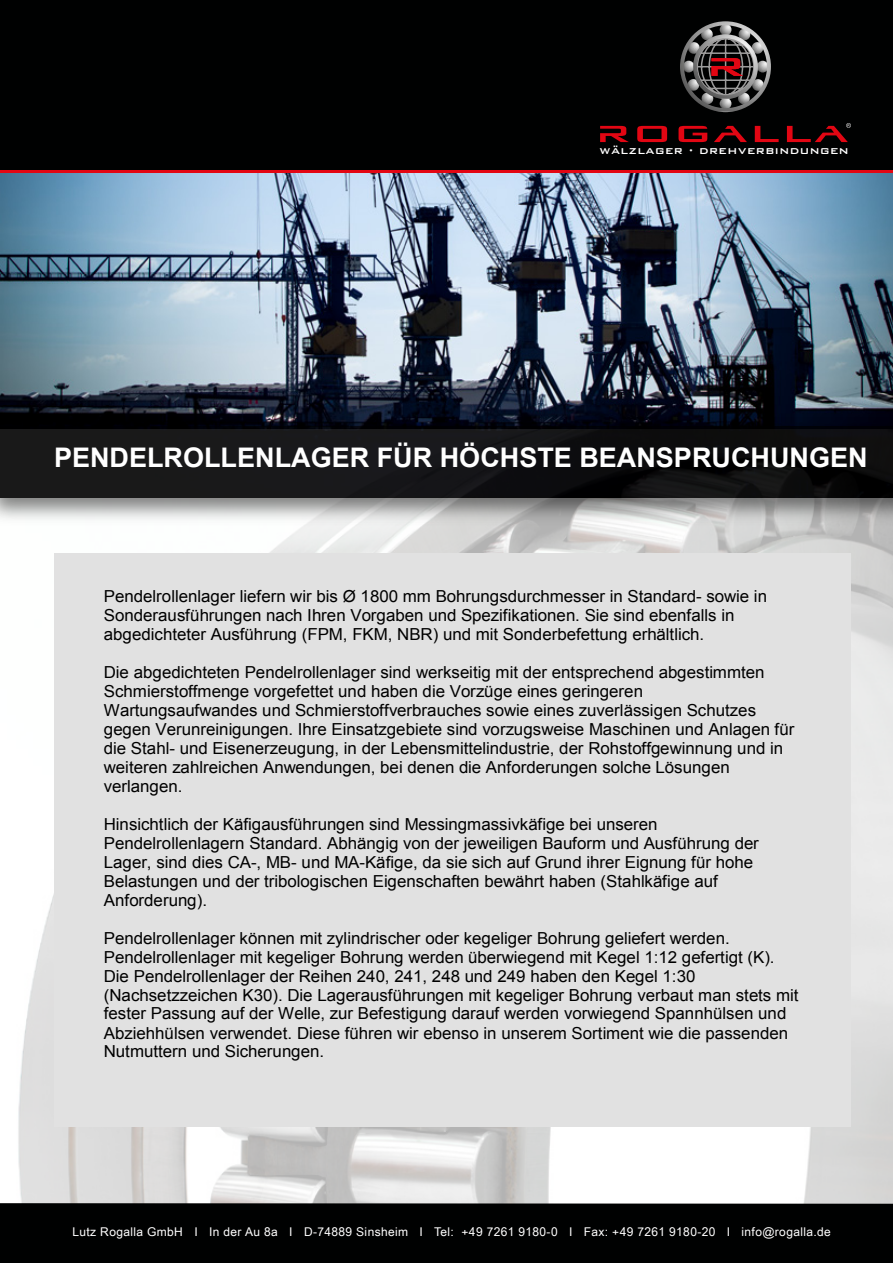
<style>
.page{position:relative;width:893px;height:1263px;background:#fff}
.page>*{position:absolute;margin:0;border:0;box-sizing:border-box;transform-origin:0 0}
.t1{font:700 27px "Arial";color:#fff}
.t2{font:16.5px/18.9px "Arial";color:#000}
.t3{font:500 13.8px "Bank Gothic BT";letter-spacing:.03em;color:#fff}
.t4{font:12px "Arial Narrow";letter-spacing:.025em;color:#fff;scale:1.22 1}
</style>
<div class="page">
<img style="left:0;top:173px;width:892px;height:239px">
<img style="left:18px;top:531px;width:874px;height:672px">
<div style="left:0;top:0;width:892px;height:172px;background:#000101"></div>
<hr style="left:0;top:171px;width:892px;height:2px;background:#e30613">
<img style="left:680px;top:21px;width:90px;height:91px">
<svg style="left:682px;top:24px;width:86px;height:85px"></svg>
<svg style="left:600px;top:126px;width:28px;height:16px"></svg>
<svg style="left:637px;top:126px;width:30px;height:16px"></svg>
<svg style="left:678px;top:126px;width:29px;height:16px"></svg>
<svg style="left:754px;top:126px;width:24px;height:16px"></svg>
<svg style="left:714px;top:126px;width:32px;height:16px"></svg>
<svg style="left:786px;top:123px;width:64px;height:19px"></svg>
<img style="left:0;top:412px;width:892px;height:119px">
<svg style="left:0;top:426px;width:892px;height:71px;background:#121213"></svg>
<div style="left:0;top:1203px;width:892px;height:60px;background:#000101"></div>
<div style="left:55px;top:553px;width:795px;height:574px;background:#e1e1e1"></div>
<p class="t3" style="left:599px;top:143px;width:251px">wälzlager · drehverbindungen</p>
<h1 class="t1" style="left:54px;top:439px;width:814px">PENDELROLLENLAGER FÜR HÖCHSTE BEANSPRUCHUNGEN</h1>
<p class="t2" style="left:104px;top:587px;width:664px">Pendelrollenlager liefern wir bis Ø 1800 mm Bohrungsdurchmesser in Standard- sowie in<br>Sonderausführungen nach Ihren Vorgaben und Spezifikationen. Sie sind ebenfalls in abgedichteter Ausführung (FPM, FKM, NBR) und mit Sonderbefettung erhältlich.</p>
<p class="t2" style="left:104px;top:663px;width:692px">Die abgedichteten Pendelrollenlager sind werkseitig mit der entsprechend abgestimmten Schmierstoffmenge vorgefettet und haben die Vorzüge eines geringeren Wartungsaufwandes und Schmierstoffverbrauches sowie eines zuverlässigen Schutzes gegen Verunreinigungen. Ihre Einsatzgebiete sind vorzugsweise Maschinen und Anlagen für die Stahl- und Eisenerzeugung, in der Lebensmittelindustrie, der Rohstoffgewinnung und in weiteren zahlreichen Anwendungen, bei denen die Anforderungen solche Lösungen verlangen.</p>
<p class="t2" style="left:104px;top:815px;width:656px">Hinsichtlich der Käfigausführungen sind Messingmassivkäfige bei unseren Pendelrollenlagern Standard. Abhängig von der jeweiligen Bauform und Ausführung der Lager, sind dies CA-, MB- und MA-Käfige, da sie sich auf Grund ihrer Eignung für hohe Belastungen und der tribologischen Eigenschaften bewährt haben (Stahlkäfige auf Anforderung).</p>
<p class="t2" style="left:104px;top:929px;width:696px">Pendelrollenlager können mit zylindrischer oder kegeliger Bohrung geliefert werden.<br>Pendelrollenlager mit kegeliger Bohrung werden überwiegend mit Kegel 1:12 gefertigt (K).<br>Die Pendelrollenlager der Reihen 240, 241, 248 und 249 haben den Kegel 1:30 (Nachsetzzeichen K30). Die Lagerausführungen mit kegeliger Bohrung verbaut man stets mit fester Passung auf der Welle, zur Befestigung darauf werden vorwiegend Spannhülsen und Abziehhülsen verwendet. Diese führen wir ebenso in unserem Sortiment wie die passenden Nutmuttern und Sicherungen.</p>
<p class="t4" style="left:72px;top:1223px;width:623px">Lutz Rogalla GmbH I In der Au 8a I D-74889 Sinsheim I Tel: +49 7261 9180-0 I Fax: +49 7261 9180-20 I info@rogalla.de</p>
</div>
